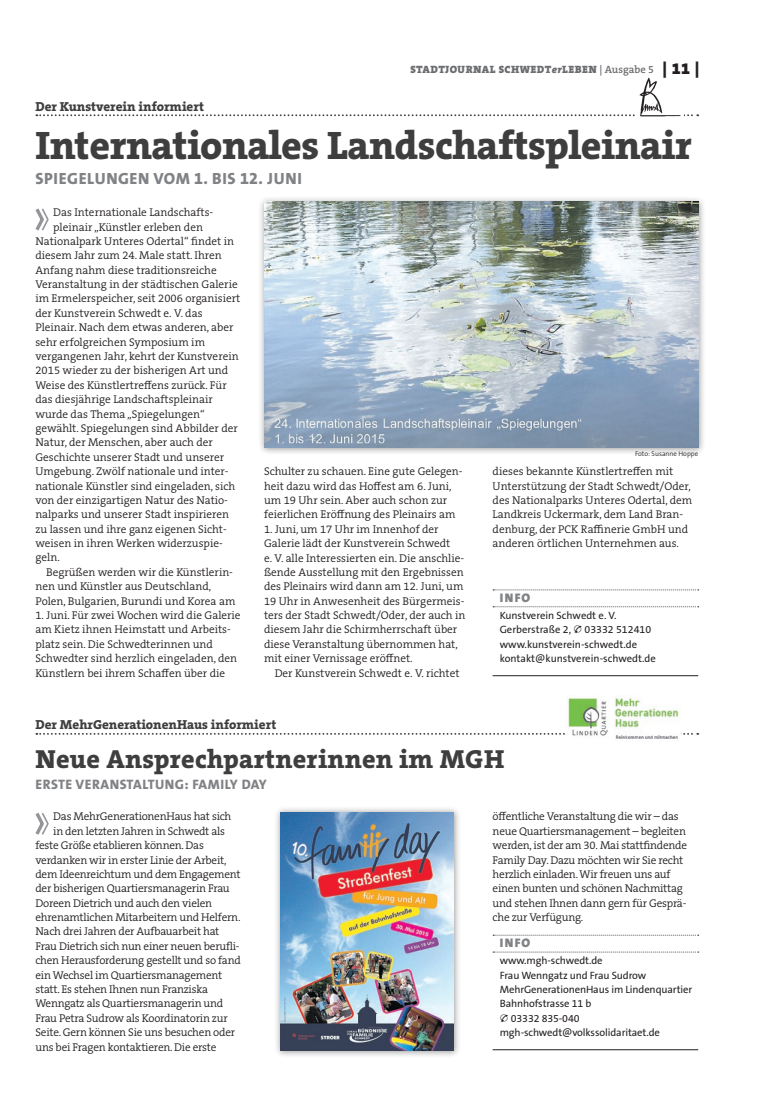
<style>
.page{position:relative;width:762px;height:1117px;background:#fff}
.page>*{position:absolute;margin:0;border:0;box-sizing:border-box;transform-origin:0 0}
.t1{font:800 40px "The Serif B W8";letter-spacing:-.01em;color:#3e3e3f}
.t2{font:800 26.25px "The Serif B W8";letter-spacing:.01em;color:#3e3e3f}
.t3{font:800 16.25px "The Sans B W8";letter-spacing:.035em;color:#808285}
.t4{font:800 13.75px "The Sans B W8";letter-spacing:.035em;color:#808285}
.t5{font:800 13.12px "The Serif B W8";color:#3e3e3f}
.t6{font:900 12.5px "The Sans B W9";letter-spacing:.11em;color:#808285}
.t7{font:300 11.25px/14.4px "The Serif B W4";color:#231f20}
.t8{font:300 11.25px/14.4px "The Serif B W4";letter-spacing:-.02em;color:#231f20}
.t9{font:10.62px/14.4px "The Sans B W5 Plain";letter-spacing:-.01em;color:#231f20}
.t10{font:900 10.62px "The Serif B W9";letter-spacing:.045em;color:#6c6d70}
.t11{font:300 6.88px "The Sans B W4";color:#231f20}
.s1{font-style:italic}
.s2{font-family:"The Serif B W6";font-weight:600}
.s3{font-size:16.25px;color:#231f20}
</style>
<div class="page">
<svg style="left:36px;top:114px;width:662px;height:2px"></svg>
<svg style="left:493px;top:589px;width:206px;height:1px"></svg>
<svg style="left:493px;top:606px;width:206px;height:1px"></svg>
<hr style="left:493px;top:675px;width:205px;height:1px;background:#231f20">
<div style="left:258px;top:196px;width:448px;height:259px;background:#231f20;opacity:.45"></div>
<img style="left:264px;top:202px;width:434px;height:245px">
<svg style="left:35px;top:208px;width:14px;height:23px"></svg>
<div style="left:636px;top:112px;width:48px;height:5px;background:#fff"></div>
<img style="left:639px;top:77px;width:41px;height:39px">
<svg style="left:36px;top:732px;width:662px;height:2px"></svg>
<img style="left:567px;top:695px;width:114px;height:44px">
<svg style="left:493px;top:934px;width:206px;height:1px"></svg>
<svg style="left:493px;top:951px;width:206px;height:1px"></svg>
<hr style="left:493px;top:1048px;width:205px;height:1px;background:#231f20">
<div style="left:274px;top:806px;width:187px;height:252px;background:#231f20;opacity:.45"></div>
<img style="left:280px;top:811px;width:174px;height:239px">
<svg style="left:35px;top:812px;width:14px;height:23px"></svg>
<p class="t10" style="left:410px;top:63px;width:290px">STADTJOURNAL SCHWEDT<span class="s1">er</span>LEBEN <span class="s2">| Ausgabe 5</span> <span class="s3">| 11 |</span></p>
<p class="t5" style="left:35px;top:97px;width:170px">Der Kunstverein informiert</p>
<h1 class="t1" style="left:35px;top:119px;width:658px">Internationales Landschaftspleinair</h1>
<h3 class="t3" style="left:36px;top:168px;width:268px">SPIEGELUNGEN VOM 1. BIS 12. JUNI</h3>
<p class="t7" style="left:53px;top:205px;width:162px">Das Internationale Landschafts-</p>
<p class="t7" style="left:53px;top:219px;width:151px">pleinair „Künstler erleben den</p>
<p class="t7" style="left:35px;top:234px;width:200px">Nationalpark Unteres Odertal“ findet in</p>
<p class="t7" style="left:35px;top:248px;width:188px">diesem Jahr zum 24. Male statt. Ihren</p>
<p class="t7" style="left:35px;top:263px;width:183px">Anfang nahm diese traditionsreiche</p>
<p class="t7" style="left:35px;top:277px;width:204px">Veranstaltung in der städtischen Galerie</p>
<p class="t7" style="left:35px;top:291px;width:206px">im Ermelerspeicher, seit 2006 organisiert</p>
<p class="t7" style="left:35px;top:306px;width:169px">der Kunstverein Schwedt e. V. das</p>
<p class="t7" style="left:35px;top:320px;width:200px">Pleinair. Nach dem etwas anderen, aber</p>
<p class="t7" style="left:35px;top:334px;width:171px">sehr erfolgreichen Symposium im</p>
<p class="t7" style="left:35px;top:349px;width:205px">vergangenen Jahr, kehrt der Kunstverein</p>
<p class="t7" style="left:35px;top:363px;width:194px">2015 wieder zu der bisherigen Art und</p>
<p class="t7" style="left:35px;top:378px;width:193px">Weise des Künstlertreffens zurück. Für</p>
<p class="t7" style="left:35px;top:392px;width:179px">das diesjährige Landschaftspleinair</p>
<p class="t7" style="left:35px;top:406px;width:171px">wurde das Thema „Spiegelungen“</p>
<p class="t7" style="left:35px;top:421px;width:204px">gewählt. Spiegelungen sind Abbilder der</p>
<p class="t7" style="left:35px;top:435px;width:179px">Natur, der Menschen, aber auch der</p>
<p class="t7" style="left:35px;top:449px;width:190px">Geschichte unserer Stadt und unserer</p>
<p class="t7" style="left:35px;top:464px;width:195px">Umgebung. Zwölf nationale und inter-</p>
<p class="t7" style="left:35px;top:478px;width:201px">nationale Künstler sind eingeladen, sich</p>
<p class="t7" style="left:35px;top:493px;width:194px">von der einzigartigen Natur des Natio-</p>
<p class="t7" style="left:35px;top:507px;width:195px">nalparks und unserer Stadt inspirieren</p>
<p class="t7" style="left:35px;top:521px;width:193px">zu lassen und ihre ganz eigenen Sicht-</p>
<p class="t7" style="left:35px;top:536px;width:189px">weisen in ihren Werken widerzuspie-</p>
<p class="t7" style="left:35px;top:550px;width:26px">geln.</p>
<p class="t7" style="left:46px;top:564px;width:188px">Begrüßen werden wir die Künstlerin-</p>
<p class="t7" style="left:35px;top:579px;width:177px">nen und Künstler aus Deutschland,</p>
<p class="t7" style="left:35px;top:593px;width:201px">Polen, Bulgarien, Burundi und Korea am</p>
<p class="t7" style="left:35px;top:608px;width:207px">1. Juni. Für zwei Wochen wird die Galerie am Kietz ihnen Heimstatt und Arbeits&shy;platz sein. Die Schwedterinnen und Schwedter sind herzlich eingeladen, den Künstlern bei ihrem Schaffen über die</p>
<p class="t11" style="left:635px;top:449px;width:65px">Foto: Susanne Hoppe</p>
<p class="t7" style="left:264px;top:464px;width:200px">Schulter zu schauen. Eine gute Gelegen&shy;heit dazu wird das Hoffest am 6. Juni, um 19 Uhr sein. Aber auch schon zur feierlichen Eröffnung des Pleinairs am</p>
<p class="t7" style="left:264px;top:521px;width:203px">1. Juni, um 17 Uhr im Innenhof der Galerie lädt der Kunstverein Schwedt<br>e. V. alle Interessierten ein. Die anschlie&shy;ßende Ausstellung mit den Ergebnissen des Pleinairs wird dann am 12. Juni, um 19 Uhr in Anwesenheit des Bürgermeis&shy;ters der Stadt Schwedt/Oder, der auch in diesem Jahr die Schirmherrschaft über diese Veranstaltung übernommen hat, mit einer Vernissage eröffnet.</p>
<p class="t7" style="left:275px;top:665px;width:186px">Der Kunstverein Schwedt e. V. richtet</p>
<p class="t7" style="left:493px;top:464px;width:201px">dieses bekannte Künstlertreffen mit Unterstützung der Stadt Schwedt/Oder, des Nationalparks Unteres Odertal, dem Landkreis Uckermark, dem Land Bran&shy;denburg, der PCK Raffinerie GmbH und anderen örtlichen Unternehmen aus.</p>
<p class="t6" style="left:500px;top:589px;width:32px">INFO</p>
<p class="t9" style="left:500px;top:608px;width:118px">Kunstverein Schwedt e. V.<br>Gerberstraße 2,</p>
<p class="t9" style="left:500px;top:622px;width:158px;text-indent:85px">03332 512410 www.kunstverein-schwedt.de kontakt@kunstverein-schwedt.de</p>
<p class="t5" style="left:35px;top:716px;width:242px">Der MehrGenerationenHaus informiert</p>
<h2 class="t2" style="left:35px;top:741px;width:470px">Neue Ansprechpartnerinnen im MGH</h2>
<p class="t4" style="left:36px;top:775px;width:233px">ERSTE VERANSTALTUNG: FAMILY DAY</p>
<p class="t8" style="left:53px;top:809px;width:180px">Das MehrGenerationenHaus hat sich</p>
<p class="t8" style="left:53px;top:823px;width:173px">in den letzten Jahren in Schwedt als</p>
<p class="t8" style="left:35px;top:838px;width:170px">feste Größe etablieren können. Das</p>
<p class="t8" style="left:35px;top:852px;width:193px">verdanken wir in erster Linie der Arbeit,</p>
<p class="t8" style="left:35px;top:866px;width:207px">dem Ideenreichtum und dem Engagement</p>
<p class="t8" style="left:35px;top:881px;width:196px">der bisherigen Quartiersmanagerin Frau</p>
<p class="t8" style="left:35px;top:895px;width:178px">Doreen Dietrich und auch den vielen</p>
<p class="t8" style="left:35px;top:909px;width:206px">ehrenamtlichen Mitarbeitern und Helfern.</p>
<p class="t8" style="left:35px;top:924px;width:185px">Nach drei Jahren der Aufbauarbeit hat</p>
<p class="t8" style="left:35px;top:938px;width:206px">Frau Dietrich sich nun einer neuen berufli-</p>
<p class="t8" style="left:35px;top:953px;width:207px">chen Herausforderung gestellt und so fand</p>
<p class="t8" style="left:35px;top:967px;width:188px">ein Wechsel im Quartiersmanagement</p>
<p class="t8" style="left:35px;top:981px;width:174px">statt. Es stehen Ihnen nun Franziska</p>
<p class="t8" style="left:35px;top:996px;width:189px">Wenngatz als Quartiersmanagerin und</p>
<p class="t8" style="left:35px;top:1010px;width:194px">Frau Petra Sudrow als Koordinatorin zur</p>
<p class="t8" style="left:35px;top:1024px;width:201px">Seite. Gern können Sie uns besuchen oder</p>
<p class="t8" style="left:35px;top:1039px;width:183px">uns bei Fragen kontaktieren. Die erste</p>
<p class="t8" style="left:493px;top:809px;width:196px">öffentliche Veranstaltung die wir – das neue Quartiersmanagement – begleiten werden, ist der am 30. Mai stattfindende Family Day. Dazu möchten wir Sie recht herzlich einladen. Wir freuen uns auf einen bunten und schönen Nachmittag und stehen Ihnen dann gern für Gesprä&shy;che zur Verfügung.</p>
<p class="t6" style="left:500px;top:934px;width:32px">INFO</p>
<p class="t9" style="left:500px;top:953px;width:104px">www.mgh-schwedt.de</p>
<p class="t9" style="left:500px;top:967px;width:148px">Frau Wenngatz und Frau Sudrow</p>
<p class="t9" style="left:500px;top:982px;width:194px">MehrGenerationenHaus im Lindenquartier</p>
<p class="t9" style="left:500px;top:996px;width:93px">Bahnhofstrasse 11 b</p>
<p class="t9" style="left:511px;top:1010px;width:70px">03332 835-040</p>
<p class="t9" style="left:500px;top:1025px;width:162px">mgh-schwedt@volkssolidaritaet.de</p>
</div>
